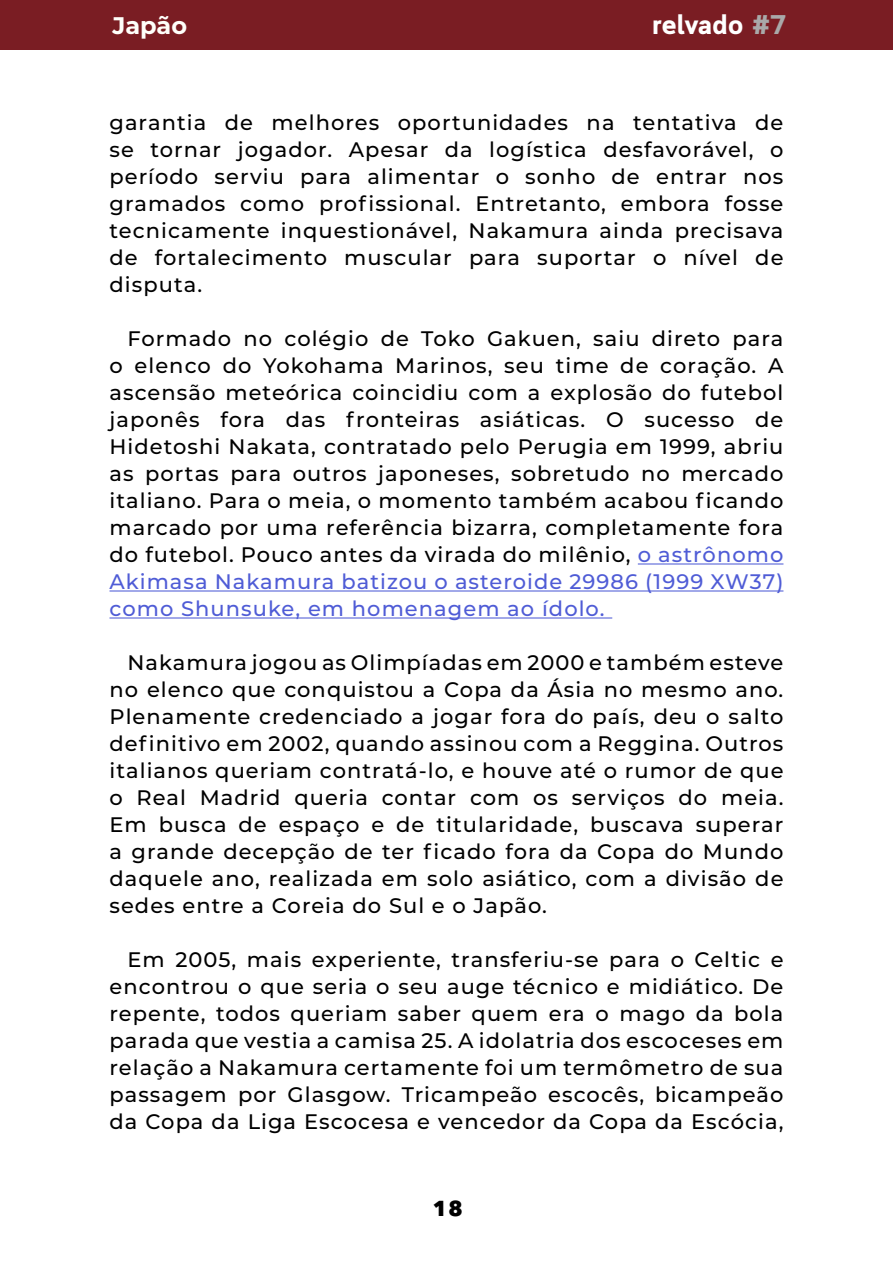
<style>
.page{position:relative;width:893px;height:1263px;background:#fff}
.page>*{position:absolute;margin:0;border:0;box-sizing:border-box;transform-origin:0 0}
.t1{font:700 27px "Cloud";letter-spacing:-.01em;color:#fff}
.t2{font:700 27px "Avenir Next LT Pro";color:#000}
.t3{font:700 24px "Montserrat";color:#fffffa}
.t4{font:500 21px/27px "Montserrat";letter-spacing:.05em;color:#000;text-align:justify}
.s1{color:#a9a9a9}
.s2{color:#4f5cd6}
</style>
<div class="page">
<div style="left:0;top:0;width:893px;height:49px;background:#7a1d23"></div>
<hr style="left:638px;top:563px;width:145px;height:1px;background:#4f5cd6">
<hr style="left:110px;top:590px;width:673px;height:1px;background:#4f5cd6">
<hr style="left:110px;top:617px;width:502px;height:1px;background:#4f5cd6">
<p class="t3" style="left:112px;top:8px;width:76px">Japão</p>
<p class="t1" style="left:652px;top:9px;width:135px">relvado <span class="s1">#7</span></p>
<p class="t4" style="left:110px;top:108px;width:675px">garantia de melhores oportunidades na tentativa de se tornar jogador. Apesar da logística desfavorável, o período serviu para alimentar o sonho de entrar nos gramados como profissional. Entretanto, embora fosse tecnicamente inquestionável, Nakamura ainda precisava de fortalecimento muscular para suportar o nível de disputa.</p>
<p class="t4" style="left:110px;top:324px;width:675px;text-indent:18px">Formado no colégio de Toko Gakuen, saiu direto para o elenco do Yokohama Marinos, seu time de coração. A ascensão meteórica coincidiu com a explosão do futebol japonês fora das fronteiras asiáticas. O sucesso de Hidetoshi Nakata, contratado pelo Perugia em 1999, abriu as portas para outros japoneses, sobretudo no mercado italiano. Para o meia, o momento também acabou ficando marcado por uma referência bizarra, completamente fora do futebol. Pouco antes da virada do milênio, <span class="s2">o astrônomo Akimasa Nakamura batizou o asteroide 29986 (1999 XW37) como Shunsuke, em homenagem ao ídolo.</span></p>
<p class="t4" style="left:110px;top:648px;width:675px;text-indent:18px">Nakamura jogou as Olimpíadas em 2000 e também esteve no elenco que conquistou a Copa da Ásia no mesmo ano.<br>Plenamente credenciado a jogar fora do país, deu o salto definitivo em 2002, quando assinou com a Reggina. Outros italianos queriam contratá-lo, e houve até o rumor de que o Real Madrid queria contar com os serviços do meia.<br>Em busca de espaço e de titularidade, buscava superar a grande decepção de ter ficado fora da Copa do Mundo daquele ano, realizada em solo asiático, com a divisão de sedes entre a Coreia do Sul e o Japão.</p>
<p class="t4" style="left:110px;top:945px;width:675px;text-indent:18px">Em 2005, mais experiente, transferiu-se para o Celtic e encontrou o que seria o seu auge técnico e midiático. De repente, todos queriam saber quem era o mago da bola parada que vestia a camisa 25. A idolatria dos escoceses em relação a Nakamura certamente foi um termômetro de sua passagem por Glasgow. Tricampeão escocês, bicampeão da Copa da Liga Escocesa e vencedor da Copa da Escócia,</p>
<p class="t2" style="left:432px;top:1190px;width:33px">18</p>
</div>
